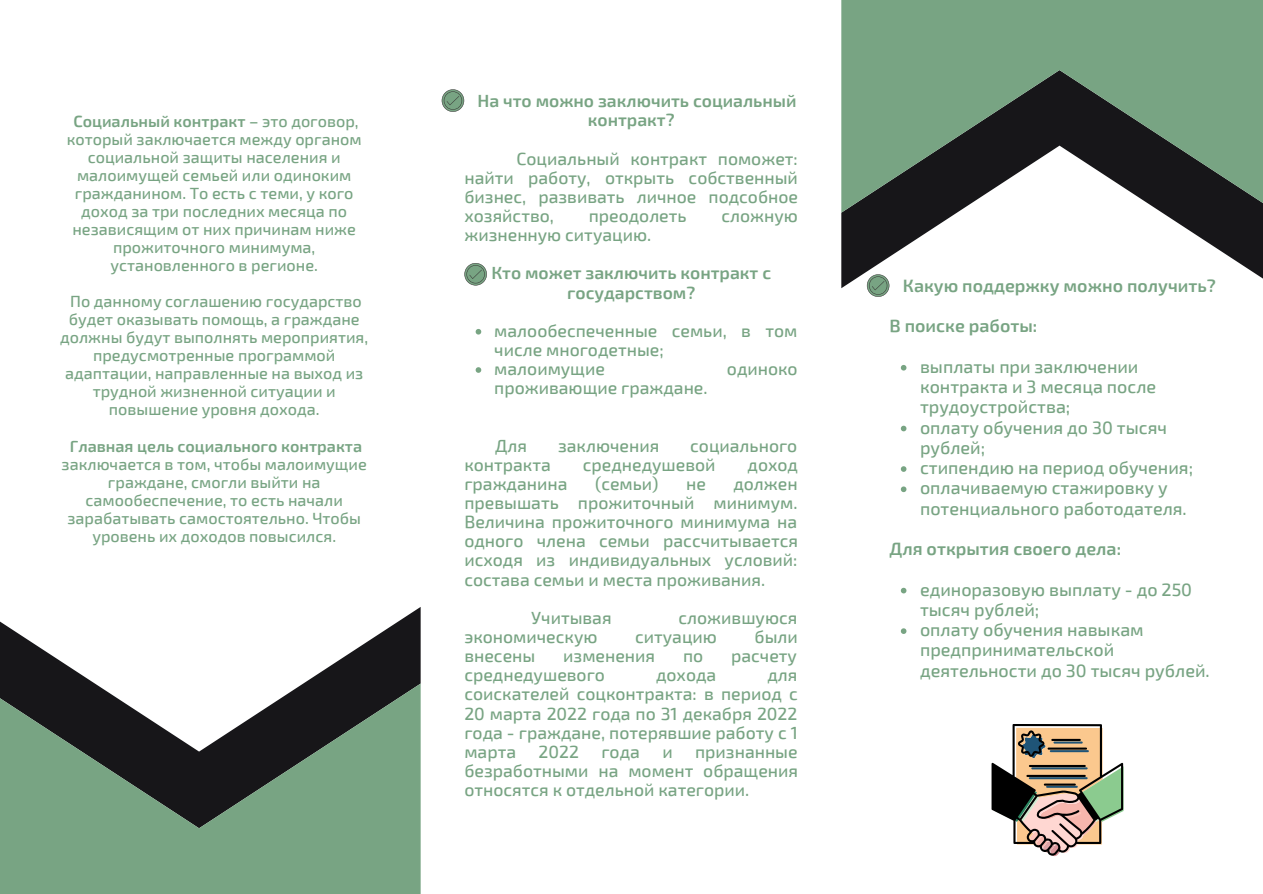
<style>
.page{position:relative;width:1263px;height:894px;background:#fff}
.page>*{position:absolute;margin:0;border:0;box-sizing:border-box;transform-origin:0 0}
.t1{font:500 17.85px/20.2px "Exo 2";color:#78a483}
.t2{font:600 17.85px "Exo 2";color:#78a483}
.t3{font:500 17.55px/19px "Exo 2";color:#78a483;text-align:justify}
.t4{font:600 17.55px/19px "Exo 2";color:#78a483}
.t5{font:500 16.2px/18px "Exo 2";color:#78a483;text-align:center}
.s1{font-weight:600}
</style>
<div class="page">
<svg style="left:0;top:607px;width:421px;height:76px"></svg>
<svg style="left:0;top:683px;width:421px;height:210px;background:#67836f"></svg>
<svg style="left:841px;top:213px;width:422px;height:75px"></svg>
<svg style="left:841px;top:0;width:422px;height:213px;background:#688570"></svg>
<svg style="left:476px;top:329px;width:5px;height:5px"></svg>
<svg style="left:476px;top:367px;width:5px;height:6px"></svg>
<svg style="left:901px;top:365px;width:5px;height:5px"></svg>
<svg style="left:901px;top:425px;width:5px;height:6px"></svg>
<svg style="left:901px;top:466px;width:5px;height:5px"></svg>
<svg style="left:901px;top:486px;width:5px;height:6px"></svg>
<svg style="left:901px;top:587px;width:5px;height:6px"></svg>
<svg style="left:901px;top:628px;width:5px;height:5px"></svg>
<svg style="left:991px;top:724px;width:132px;height:131px"></svg>
<svg style="left:442px;top:89px;width:22px;height:23px"></svg>
<svg style="left:464px;top:263px;width:23px;height:22px"></svg>
<svg style="left:867px;top:274px;width:22px;height:23px"></svg>
<p class="t5" style="left:67px;top:112px;width:296px"><span class="s1">Социальный контракт</span> – это договор, который заключается между органом социальной защиты населения и малоимущей семьей или одиноким гражданином. То есть с теми, у кого доход за три последних месяца по независящим от них причинам ниже прожиточного минимума, установленного в регионе.</p>
<p class="t5" style="left:60px;top:292px;width:310px">По данному соглашению государство будет оказывать помощь, а граждане должны будут выполнять мероприятия, предусмотренные программой адаптации, направленные на выход из трудной жизненной ситуации и повышение уровня дохода.</p>
<p class="t5" style="left:62px;top:436px;width:307px"><span class="s1">Главная цель социального контракта </span>заключается в том, чтобы малоимущие граждане, смогли выйти на самообеспечение, то есть начали зарабатывать самостоятельно. Чтобы уровень их доходов повысился.</p>
<p class="t4" style="left:588px;top:90px;width:210px;text-indent:-110px">На что можно заключить социальный контракт?</p>
<p class="t3" style="left:464px;top:148px;width:335px;text-indent:52px">Социальный контракт поможет: найти работу, открыть собственный бизнес, развивать личное подсобное хозяйство,</p>
<p class="t3" style="left:589px;top:205px;width:99px">преодолеть</p>
<p class="t3" style="left:721px;top:205px;width:78px">сложную</p>
<p class="t3" style="left:464px;top:224px;width:188px">жизненную ситуацию.</p>
<p class="t4" style="left:491px;top:263px;width:281px;text-align:center">Кто может заключить контракт с государством?</p>
<p class="t3" style="left:494px;top:320px;width:305px">малообеспеченные семьи, в том числе многодетные;</p>
<p class="t3" style="left:494px;top:358px;width:112px">малоимущие</p>
<p class="t3" style="left:727px;top:358px;width:72px">одиноко</p>
<p class="t3" style="left:494px;top:377px;width:215px">проживающие граждане.</p>
<p class="t3" style="left:495px;top:435px;width:33px">Для</p>
<p class="t3" style="left:558px;top:435px;width:103px">заключения</p>
<p class="t3" style="left:690px;top:435px;width:109px">социального</p>
<p class="t3" style="left:464px;top:454px;width:88px">контракта</p>
<p class="t3" style="left:583px;top:454px;width:134px">среднедушевой</p>
<p class="t3" style="left:748px;top:454px;width:52px">доход</p>
<p class="t3" style="left:464px;top:473px;width:105px">гражданина</p>
<p class="t3" style="left:595px;top:473px;width:65px">(семьи)</p>
<p class="t3" style="left:686px;top:473px;width:21px">не</p>
<p class="t3" style="left:464px;top:473px;width:335px;text-indent:269px">должен превышать прожиточный минимум.<br>Величина прожиточного минимума на одного члена семьи рассчитывается исходя из индивидуальных условий: состава семьи и места проживания.</p>
<p class="t3" style="left:531px;top:607px;width:82px">Учитывая</p>
<p class="t3" style="left:679px;top:607px;width:120px">сложившуюся</p>
<p class="t3" style="left:464px;top:626px;width:135px">экономическую</p>
<p class="t3" style="left:635px;top:626px;width:83px">ситуацию</p>
<p class="t3" style="left:755px;top:626px;width:45px">были</p>
<p class="t3" style="left:464px;top:645px;width:72px">внесены</p>
<p class="t3" style="left:563px;top:645px;width:93px">изменения</p>
<p class="t3" style="left:683px;top:645px;width:22px">по</p>
<p class="t3" style="left:731px;top:645px;width:67px">расчету</p>
<p class="t3" style="left:464px;top:664px;width:142px">среднедушевого</p>
<p class="t3" style="left:656px;top:664px;width:62px">дохода</p>
<p class="t3" style="left:464px;top:664px;width:335px;text-indent:303px">для соискателей соцконтракта: в период с 20 марта 2022 года по 31 декабря 2022 года - граждане, потерявшие работу с 1 марта</p>
<p class="t3" style="left:539px;top:741px;width:42px">2022</p>
<p class="t3" style="left:601px;top:741px;width:40px">года</p>
<p class="t3" style="left:662px;top:741px;width:12px">и</p>
<p class="t3" style="left:464px;top:741px;width:335px;text-indent:231px">признанные безработными на момент обращения относятся к отдельной категории.</p>
<p class="t2" style="left:903px;top:274px;width:315px">Какую поддержку можно получить?</p>
<p class="t2" style="left:890px;top:314px;width:149px">В поиске работы:</p>
<p class="t1" style="left:920px;top:355px;width:238px">выплаты при заключении контракта и 3 месяца после трудоустройства;</p>
<p class="t1" style="left:920px;top:416px;width:249px">оплату обучения до 30 тысяч рублей;</p>
<p class="t1" style="left:920px;top:456px;width:275px">стипендию на период обучения;</p>
<p class="t1" style="left:920px;top:477px;width:268px">оплачиваемую стажировку у потенциального работодателя.</p>
<p class="t2" style="left:890px;top:537px;width:233px">Для открытия своего дела:</p>
<p class="t1" style="left:920px;top:578px;width:274px">единоразовую выплату - до 250 тысяч рублей;</p>
<p class="t1" style="left:920px;top:618px;width:291px">оплату обучения навыкам предпринимательской деятельности до 30 тысяч рублей.</p>
</div>
